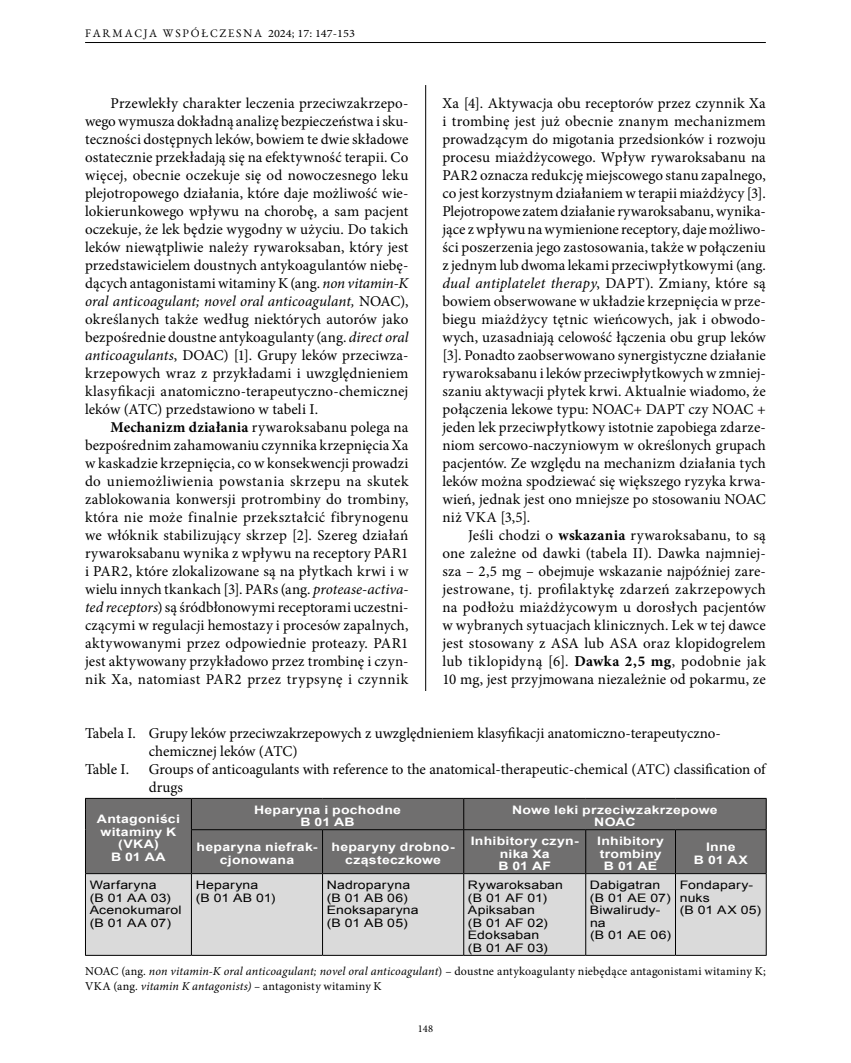
<style>
.page{position:relative;width:851px;height:1063px;background:#fff}
.page>*{position:absolute;margin:0;border:0;box-sizing:border-box;transform-origin:0 0}
.t1{font:15px/18px "Minion Pro";color:#000;text-align:justify}
.t2{font:12px/15px "Minion Pro";letter-spacing:.02em;color:#000}
.t3{font:11.7px/12.6px "Arial";letter-spacing:.01em;color:#000;scale:1.2 1}
.t4{font:700 11.7px/12.6px "Arial";letter-spacing:.02em;color:#fff;text-align:center;scale:1.2 1}
.t5{font:11.55px "EB Garamond";letter-spacing:.16em;color:#000}
.t6{font:10.5px "Minion Pro";color:#000}
.s1{font-family:"Minion Pro";font-size:11.25px}
.s2{font-style:italic}
.s3{font-weight:700}
</style>
<div class="page">
<hr style="left:425px;top:85px;width:1px;height:893px;background:#000">
<hr style="left:85px;top:42px;width:680px;height:1px;background:#000">
<div style="left:85px;top:692px;width:680px;height:307px;background:#fff"></div>
<div style="left:86px;top:799px;width:679px;height:74px;background:#706f6f"></div>
<div style="left:86px;top:874px;width:679px;height:81px;background:#dadada"></div>
<hr style="left:85px;top:798px;width:106px;height:1px;background:#000">
<hr style="left:85px;top:799px;width:1px;height:31px;background:#000">
<hr style="left:85px;top:830px;width:1px;height:43px;background:#000">
<hr style="left:191px;top:798px;width:131px;height:1px;background:#000">
<hr style="left:191px;top:799px;width:1px;height:30px;background:#000">
<hr style="left:322px;top:798px;width:141px;height:1px;background:#000">
<hr style="left:463px;top:798px;width:122px;height:1px;background:#000">
<hr style="left:463px;top:799px;width:1px;height:30px;background:#000">
<hr style="left:585px;top:798px;width:90px;height:1px;background:#000">
<hr style="left:675px;top:798px;width:91px;height:1px;background:#000">
<hr style="left:765px;top:799px;width:1px;height:30px;background:#000">
<hr style="left:191px;top:829px;width:131px;height:1px;background:#000">
<hr style="left:191px;top:830px;width:1px;height:43px;background:#000">
<hr style="left:322px;top:829px;width:141px;height:1px;background:#000">
<hr style="left:322px;top:830px;width:1px;height:43px;background:#000">
<hr style="left:463px;top:829px;width:122px;height:1px;background:#000">
<hr style="left:463px;top:830px;width:1px;height:43px;background:#000">
<hr style="left:585px;top:829px;width:90px;height:1px;background:#000">
<hr style="left:585px;top:830px;width:1px;height:43px;background:#000">
<hr style="left:675px;top:829px;width:91px;height:1px;background:#000">
<hr style="left:675px;top:830px;width:1px;height:43px;background:#000">
<hr style="left:765px;top:830px;width:1px;height:43px;background:#000">
<hr style="left:85px;top:873px;width:106px;height:1px;background:#000">
<hr style="left:85px;top:874px;width:1px;height:81px;background:#000">
<hr style="left:191px;top:873px;width:131px;height:1px;background:#000">
<hr style="left:191px;top:874px;width:1px;height:81px;background:#000">
<hr style="left:322px;top:873px;width:141px;height:1px;background:#000">
<hr style="left:322px;top:874px;width:1px;height:81px;background:#000">
<hr style="left:463px;top:873px;width:122px;height:1px;background:#000">
<hr style="left:463px;top:874px;width:1px;height:81px;background:#000">
<hr style="left:585px;top:873px;width:90px;height:1px;background:#000">
<hr style="left:585px;top:874px;width:1px;height:81px;background:#000">
<hr style="left:675px;top:873px;width:91px;height:1px;background:#000">
<hr style="left:675px;top:874px;width:1px;height:81px;background:#000">
<hr style="left:765px;top:874px;width:1px;height:81px;background:#000">
<hr style="left:85px;top:955px;width:106px;height:1px;background:#000">
<hr style="left:191px;top:955px;width:131px;height:1px;background:#000">
<hr style="left:322px;top:955px;width:141px;height:1px;background:#000">
<hr style="left:463px;top:955px;width:122px;height:1px;background:#000">
<hr style="left:585px;top:955px;width:90px;height:1px;background:#000">
<hr style="left:675px;top:955px;width:91px;height:1px;background:#000">
<p class="t5" style="left:85px;top:24px;width:271px">FARMACJA WSPÓŁCZESNA <span class="s1">2024; 17: 147-153</span></p>
<p class="t1" style="left:85px;top:94px;width:325px;text-indent:26px">Przewlekły charakter leczenia przeciwzakrzepo&shy;wego wymusza dokładną analizę bezpieczeństwa i sku&shy;teczności dostępnych leków, bowiem te dwie składowe ostatecznie przekładają się na efektywność terapii. Co więcej, obecnie oczekuje się od nowoczesnego leku plejotropowego działania, które daje możliwość wie&shy;lokierunkowego wpływu na chorobę, a sam pacjent oczekuje, że lek będzie wygodny w użyciu. Do takich leków niewątpliwie należy rywaroksaban, który jest przedstawicielem doustnych antykoagulantów niebę&shy;dących antagonistami witaminy K (ang. <span class="s2">non vitamin-K oral anticoagulant; novel oral anticoagulant,</span> NOAC), określanych także według niektórych autorów jako bezpośrednie doustne antykoagulanty (ang. <span class="s2">direct oral anticoagulants</span>, DOAC) [1]. Grupy leków przeciwza&shy;krzepowych wraz z przykładami i uwzględnieniem klasyfikacji anatomiczno-terapeutyczno-chemicznej leków (ATC) przedstawiono w tabeli I.</p>
<p class="t1" style="left:85px;top:418px;width:325px;text-indent:26px"><span class="s3">Mechanizm działania</span> rywaroksabanu polega na bezpośrednim zahamowaniu czynnika krzepnięcia Xa w kaskadzie krzepnięcia, co w konsekwencji prowadzi do uniemożliwienia powstania skrzepu na skutek zablokowania konwersji protrombiny do trombiny, która nie może finalnie przekształcić fibrynogenu we włóknik stabilizujący skrzep [2]. Szereg działań rywaroksabanu wynika z wpływu na receptory PAR1 i PAR2, które zlokalizowane są na płytkach krwi i w wielu innych tkankach [3]. PARs (ang. <span class="s2">protease-activa&shy;ted receptors</span>) są śródbłonowymi receptorami uczestni&shy;czącymi w regulacji hemostazy i procesów zapalnych, aktywowanymi przez odpowiednie proteazy. PAR1 jest aktywowany przykładowo przez trombinę i czyn&shy;nik Xa, natomiast PAR2 przez trypsynę i czynnik</p>
<p class="t1" style="left:442px;top:94px;width:325px">Xa [4]. Aktywacja obu receptorów przez czynnik Xa i trombinę jest już obecnie znanym mechanizmem prowadzącym do migotania przedsionków i rozwoju procesu miażdżycowego. Wpływ rywaroksabanu na PAR2 oznacza redukcję miejscowego stanu zapalnego, co jest korzystnym działaniem w terapii miażdżycy [3].<br>Plejotropowe zatem działanie rywaroksabanu, wynika&shy;jące z wpływu na wymienione receptory, daje możliwo&shy;ści poszerzenia jego zastosowania, także w połączeniu z jednym lub dwoma lekami przeciwpłytkowymi (ang. <span class="s2">dual antiplatelet therapy</span>, DAPT). Zmiany, które są bowiem obserwowane w układzie krzepnięcia w prze&shy;biegu miażdżycy tętnic wieńcowych, jak i obwodo&shy;wych, uzasadniają celowość łączenia obu grup leków [3]. Ponadto zaobserwowano synergistyczne działanie rywaroksabanu i leków przeciwpłytkowych w zmniej&shy;szaniu aktywacji płytek krwi. Aktualnie wiadomo, że połączenia lekowe typu: NOAC+ DAPT czy NOAC + jeden lek przeciwpłytkowy istotnie zapobiega zdarze&shy;niom sercowo-naczyniowym w określonych grupach pacjentów. Ze względu na mechanizm działania tych leków można spodziewać się większego ryzyka krwa&shy;wień, jednak jest ono mniejsze po stosowaniu NOAC niż VKA [3,5].</p>
<p class="t1" style="left:442px;top:526px;width:325px;text-indent:26px">Jeśli chodzi o <span class="s3">wskazania</span> rywaroksabanu, to są one zależne od dawki (tabela II). Dawka najmniej&shy;sza – 2,5 mg – obejmuje wskazanie najpóźniej zare&shy;jestrowane, tj. profilaktykę zdarzeń zakrzepowych na podłożu miażdżycowym u dorosłych pacjentów w wybranych sytuacjach klinicznych. Lek w tej dawce jest stosowany z ASA lub ASA oraz klopidogrelem lub tiklopidyną [6]. <span class="s3">Dawka 2,5 mg</span>, podobnie jak 10 mg, jest przyjmowana niezależnie od pokarmu, ze</p>
<p class="t1" style="left:85px;top:724px;width:637px">Tabela I. Grupy leków przeciwzakrzepowych z uwzględnieniem klasyfikacji anatomiczno-terapeutyczno-</p>
<p class="t1" style="left:149px;top:742px;width:150px">chemicznej leków (ATC)</p>
<p class="t1" style="left:85px;top:760px;width:45px">Table I.</p>
<p class="t1" style="left:149px;top:760px;width:618px">Groups of anticoagulants with reference to the anatomical-therapeutic-chemical (ATC) classification of drugs</p>
<p class="t4" style="left:97px;top:813px;width:71px">Antagoniści witaminy K (VKA)<br>B 01 AA</p>
<p class="t4" style="left:254px;top:804px;width:124px">Heparyna i pochodne<br>B 01 AB</p>
<p class="t4" style="left:512px;top:804px;width:173px">Nowe leki przeciwzakrzepowe<br>NOAC</p>
<p class="t4" style="left:196px;top:841px;width:102px">heparyna niefrak&shy;cjonowana</p>
<p class="t4" style="left:331px;top:841px;width:104px">heparyny drobno&shy;cząsteczkowe</p>
<p class="t4" style="left:470px;top:835px;width:91px">Inhibitory czyn&shy;nika Xa<br>B 01 AF</p>
<p class="t4" style="left:597px;top:835px;width:57px">Inhibitory trombiny<br>B 01 AE</p>
<p class="t4" style="left:693px;top:841px;width:46px">Inne<br>B 01 AX</p>
<p class="t3" style="left:90px;top:879px;width:78px">Warfaryna<br>(B 01 AA 03)<br>Acenokumarol (B 01 AA 07)</p>
<p class="t3" style="left:196px;top:879px;width:68px">Heparyna<br>(B 01 AB 01)</p>
<p class="t3" style="left:327px;top:879px;width:78px">Nadroparyna (B 01 AB 06)<br>Enoksaparyna (B 01 AB 05)</p>
<p class="t3" style="left:468px;top:879px;width:81px">Rywaroksaban (B 01 AF 01)<br>Apiksaban<br>(B 01 AF 02)<br>Edoksaban<br>(B 01 AF 03)</p>
<p class="t3" style="left:590px;top:879px;width:69px">Dabigatran (B 01 AE 07)<br>Biwalirudy&shy;na<br>(B 01 AE 06)</p>
<p class="t3" style="left:679px;top:879px;width:69px">Fondapary&shy;nuks<br>(B 01 AX 05)</p>
<p class="t2" style="left:85px;top:964px;width:682px">NOAC (ang. <span class="s2">non vitamin-K oral anticoagulant; novel oral anticoagulant</span>) – doustne antykoagulanty niebędące antagonistami witaminy K;<br>VKA (ang. <span class="s2">vitamin K antagonists) –</span> antagonisty witaminy K</p>
<p class="t6" style="left:418px;top:1022px;width:17px">148</p>
</div>
